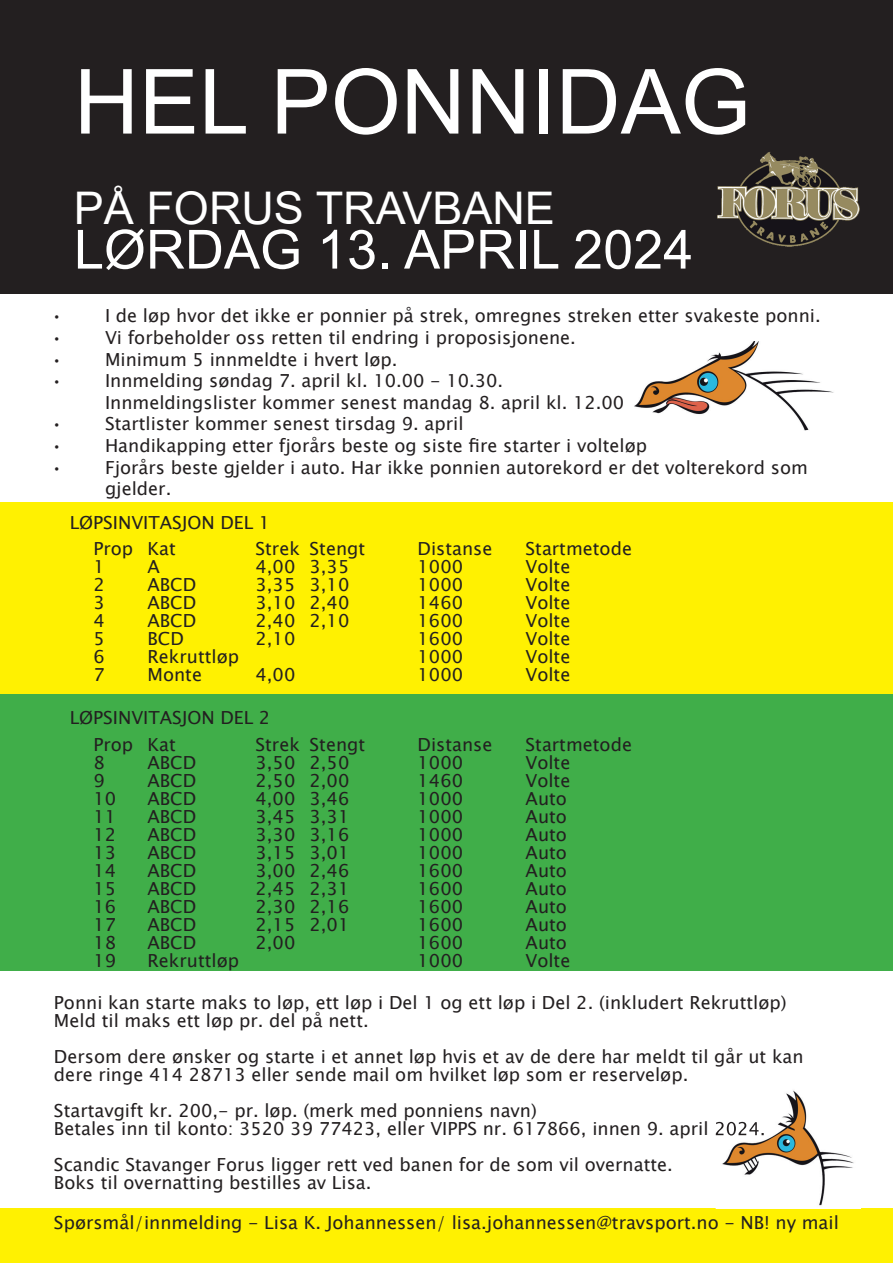
<style>
.page{position:relative;width:893px;height:1263px;background:#fff}
.page>*{position:absolute;margin:0;border:0;box-sizing:border-box;transform-origin:0 0}
.t1{font:90px "Arial";color:#fff}
.t2{font:54px "Arial";color:#fff}
.t3{font:45px "Arial";color:#fff}
.t4{font:18px/18px "Lucida Sans Unicode";color:#231f20}
</style>
<div class="page">
<div style="left:0;top:1209px;width:893px;height:54px;background:#fff101"></div>
<div style="left:0;top:0;width:893px;height:293px;background:#231f20"></div>
<div style="left:0;top:694px;width:893px;height:276px;background:#40ae49"></div>
<div style="left:0;top:503px;width:893px;height:191px;background:#fff101"></div>
<img style="left:634px;top:341px;width:200px;height:90px">
<img style="left:722px;top:1090px;width:132px;height:116px">
<img style="left:716px;top:1121px;width:48px;height:18px">
<img style="left:717px;top:152px;width:143px;height:95px">
<h1 class="t1" style="left:74px;top:40px;width:678px">HEL PONNIDAG</h1>
<h3 class="t3" style="left:74px;top:177px;width:482px">PÅ FORUS TRAVBANE</h3>
<h2 class="t2" style="left:74px;top:212px;width:621px">LØRDAG 13. APRIL 2024</h2>
<p class="t4" style="left:51px;top:307px;width:771px">• I de løp hvor det ikke er ponnier på strek, omregnes streken etter svakeste ponni.</p>
<p class="t4" style="left:51px;top:329px;width:526px">• Vi forbeholder oss retten til endring i proposisjonene.</p>
<p class="t4" style="left:51px;top:350px;width:348px">• Minimum 5 innmeldte i hvert løp.</p>
<p class="t4" style="left:105px;top:370px;width:521px;line-height:21.6px;text-indent:-54px">• Innmelding søndag 7. april kl. 10.00 - 10.30.<br>Innmeldingslister kommer senest mandag 8. april kl. 12.00</p>
<p class="t4" style="left:51px;top:415px;width:414px">• Startlister kommer senest tirsdag 9. april</p>
<p class="t4" style="left:51px;top:437px;width:598px">• Handikapping etter fjorårs beste og siste fire starter i volteløp</p>
<p class="t4" style="left:105px;top:456px;width:704px;line-height:21.6px;text-indent:-54px">• Fjorårs beste gjelder i auto. Har ikke ponnien autorekord er det volterekord som gjelder.</p>
<p class="t4" style="left:70px;top:514px;width:202px">LØPSINVITASJON DEL 1</p>
<p class="t4" style="left:94px;top:540px;width:84px">Prop Kat</p>
<p class="t4" style="left:256px;top:540px;width:111px">Strek Stengt</p>
<p class="t4" style="left:418px;top:540px;width:76px">Distanse</p>
<p class="t4" style="left:526px;top:540px;width:108px">Startmetode</p>
<p class="t4" style="left:94px;top:558px;width:13px">1</p>
<p class="t4" style="left:148px;top:558px;width:14px">A</p>
<p class="t4" style="left:256px;top:558px;width:95px">4,00 3,35</p>
<p class="t4" style="left:418px;top:558px;width:47px">1000</p>
<p class="t4" style="left:526px;top:558px;width:46px">Volte</p>
<p class="t4" style="left:94px;top:576px;width:13px">2</p>
<p class="t4" style="left:148px;top:576px;width:50px">ABCD</p>
<p class="t4" style="left:256px;top:576px;width:95px">3,35 3,10</p>
<p class="t4" style="left:418px;top:576px;width:47px">1000</p>
<p class="t4" style="left:526px;top:576px;width:46px">Volte</p>
<p class="t4" style="left:94px;top:594px;width:13px">3</p>
<p class="t4" style="left:148px;top:594px;width:50px">ABCD</p>
<p class="t4" style="left:256px;top:594px;width:95px">3,10 2,40</p>
<p class="t4" style="left:418px;top:594px;width:47px">1460</p>
<p class="t4" style="left:526px;top:594px;width:46px">Volte</p>
<p class="t4" style="left:94px;top:612px;width:13px">4</p>
<p class="t4" style="left:148px;top:612px;width:50px">ABCD</p>
<p class="t4" style="left:256px;top:612px;width:95px">2,40 2,10</p>
<p class="t4" style="left:418px;top:612px;width:47px">1600</p>
<p class="t4" style="left:526px;top:612px;width:46px">Volte</p>
<p class="t4" style="left:94px;top:630px;width:13px">5</p>
<p class="t4" style="left:148px;top:630px;width:38px">BCD</p>
<p class="t4" style="left:256px;top:630px;width:41px">2,10</p>
<p class="t4" style="left:418px;top:630px;width:47px">1600</p>
<p class="t4" style="left:526px;top:630px;width:46px">Volte</p>
<p class="t4" style="left:94px;top:648px;width:13px">6</p>
<p class="t4" style="left:148px;top:648px;width:93px">Rekruttløp</p>
<p class="t4" style="left:418px;top:648px;width:47px">1000</p>
<p class="t4" style="left:526px;top:648px;width:46px">Volte</p>
<p class="t4" style="left:94px;top:666px;width:13px">7</p>
<p class="t4" style="left:148px;top:666px;width:56px">Monte</p>
<p class="t4" style="left:256px;top:666px;width:41px">4,00</p>
<p class="t4" style="left:418px;top:666px;width:47px">1000</p>
<p class="t4" style="left:526px;top:666px;width:46px">Volte</p>
<p class="t4" style="left:94px;top:705px;width:178px;line-height:26.2px;text-indent:-24px">LØPSINVITASJON DEL 2<br>Prop Kat</p>
<p class="t4" style="left:256px;top:735px;width:111px">Strek Stengt</p>
<p class="t4" style="left:418px;top:735px;width:76px">Distanse</p>
<p class="t4" style="left:526px;top:735px;width:108px">Startmetode</p>
<p class="t4" style="left:94px;top:753px;width:13px">8</p>
<p class="t4" style="left:148px;top:753px;width:50px">ABCD</p>
<p class="t4" style="left:256px;top:753px;width:95px">3,50 2,50</p>
<p class="t4" style="left:418px;top:753px;width:47px">1000</p>
<p class="t4" style="left:526px;top:753px;width:46px">Volte</p>
<p class="t4" style="left:94px;top:771px;width:13px">9</p>
<p class="t4" style="left:148px;top:771px;width:50px">ABCD</p>
<p class="t4" style="left:256px;top:771px;width:95px">2,50 2,00</p>
<p class="t4" style="left:418px;top:771px;width:47px">1460</p>
<p class="t4" style="left:526px;top:771px;width:46px">Volte</p>
<p class="t4" style="left:94px;top:789px;width:24px">10</p>
<p class="t4" style="left:148px;top:789px;width:50px">ABCD</p>
<p class="t4" style="left:256px;top:789px;width:95px">4,00 3,46</p>
<p class="t4" style="left:418px;top:789px;width:47px">1000</p>
<p class="t4" style="left:526px;top:789px;width:43px">Auto</p>
<p class="t4" style="left:94px;top:807px;width:24px">11</p>
<p class="t4" style="left:148px;top:807px;width:50px">ABCD</p>
<p class="t4" style="left:256px;top:807px;width:95px">3,45 3,31</p>
<p class="t4" style="left:418px;top:807px;width:47px">1000</p>
<p class="t4" style="left:526px;top:807px;width:43px">Auto</p>
<p class="t4" style="left:94px;top:825px;width:24px">12</p>
<p class="t4" style="left:148px;top:825px;width:50px">ABCD</p>
<p class="t4" style="left:256px;top:825px;width:95px">3,30 3,16</p>
<p class="t4" style="left:418px;top:825px;width:47px">1000</p>
<p class="t4" style="left:526px;top:825px;width:43px">Auto</p>
<p class="t4" style="left:94px;top:843px;width:24px">13</p>
<p class="t4" style="left:148px;top:843px;width:50px">ABCD</p>
<p class="t4" style="left:256px;top:843px;width:95px">3,15 3,01</p>
<p class="t4" style="left:418px;top:843px;width:47px">1000</p>
<p class="t4" style="left:526px;top:843px;width:43px">Auto</p>
<p class="t4" style="left:94px;top:861px;width:24px">14</p>
<p class="t4" style="left:148px;top:861px;width:50px">ABCD</p>
<p class="t4" style="left:256px;top:861px;width:95px">3,00 2,46</p>
<p class="t4" style="left:418px;top:861px;width:47px">1600</p>
<p class="t4" style="left:526px;top:861px;width:43px">Auto</p>
<p class="t4" style="left:94px;top:879px;width:24px">15</p>
<p class="t4" style="left:148px;top:879px;width:50px">ABCD</p>
<p class="t4" style="left:256px;top:879px;width:95px">2,45 2,31</p>
<p class="t4" style="left:418px;top:879px;width:47px">1600</p>
<p class="t4" style="left:526px;top:879px;width:43px">Auto</p>
<p class="t4" style="left:94px;top:897px;width:24px">16</p>
<p class="t4" style="left:148px;top:897px;width:50px">ABCD</p>
<p class="t4" style="left:256px;top:897px;width:95px">2,30 2,16</p>
<p class="t4" style="left:418px;top:897px;width:47px">1600</p>
<p class="t4" style="left:526px;top:897px;width:43px">Auto</p>
<p class="t4" style="left:94px;top:915px;width:24px">17</p>
<p class="t4" style="left:148px;top:915px;width:50px">ABCD</p>
<p class="t4" style="left:256px;top:915px;width:95px">2,15 2,01</p>
<p class="t4" style="left:418px;top:915px;width:47px">1600</p>
<p class="t4" style="left:526px;top:915px;width:43px">Auto</p>
<p class="t4" style="left:94px;top:933px;width:24px">18</p>
<p class="t4" style="left:148px;top:933px;width:50px">ABCD</p>
<p class="t4" style="left:256px;top:933px;width:41px">2,00</p>
<p class="t4" style="left:418px;top:933px;width:47px">1600</p>
<p class="t4" style="left:526px;top:933px;width:43px">Auto</p>
<p class="t4" style="left:94px;top:951px;width:24px">19</p>
<p class="t4" style="left:148px;top:951px;width:93px">Rekruttløp</p>
<p class="t4" style="left:418px;top:951px;width:47px">1000</p>
<p class="t4" style="left:526px;top:951px;width:46px">Volte</p>
<p class="t4" style="left:54px;top:994px;width:734px">Ponni kan starte maks to løp, ett løp i Del 1 og ett løp i Del 2. (inkludert Rekruttløp)<br>Meld til maks ett løp pr. del på nett.</p>
<p class="t4" style="left:54px;top:1048px;width:751px">Dersom dere ønsker og starte i et annet løp hvis et av de dere har meldt til går ut kan dere ringe 414 28713 eller sende mail om hvilket løp som er reserveløp.</p>
<p class="t4" style="left:54px;top:1102px;width:713px">Startavgift kr. 200,- pr. løp. (merk med ponniens navn)<br>Betales inn til konto: 3520 39 77423, eller VIPPS nr. 617866, innen 9. april 2024.</p>
<p class="t4" style="left:54px;top:1156px;width:620px">Scandic Stavanger Forus ligger rett ved banen for de som vil overnatte.<br>Boks til overnatting bestilles av Lisa.</p>
<p class="t4" style="left:54px;top:1213px;width:786px">Spørsmål/innmelding - Lisa K. Johannessen/ lisa.johannessen@travsport.no - NB! ny mail</p>
</div>
